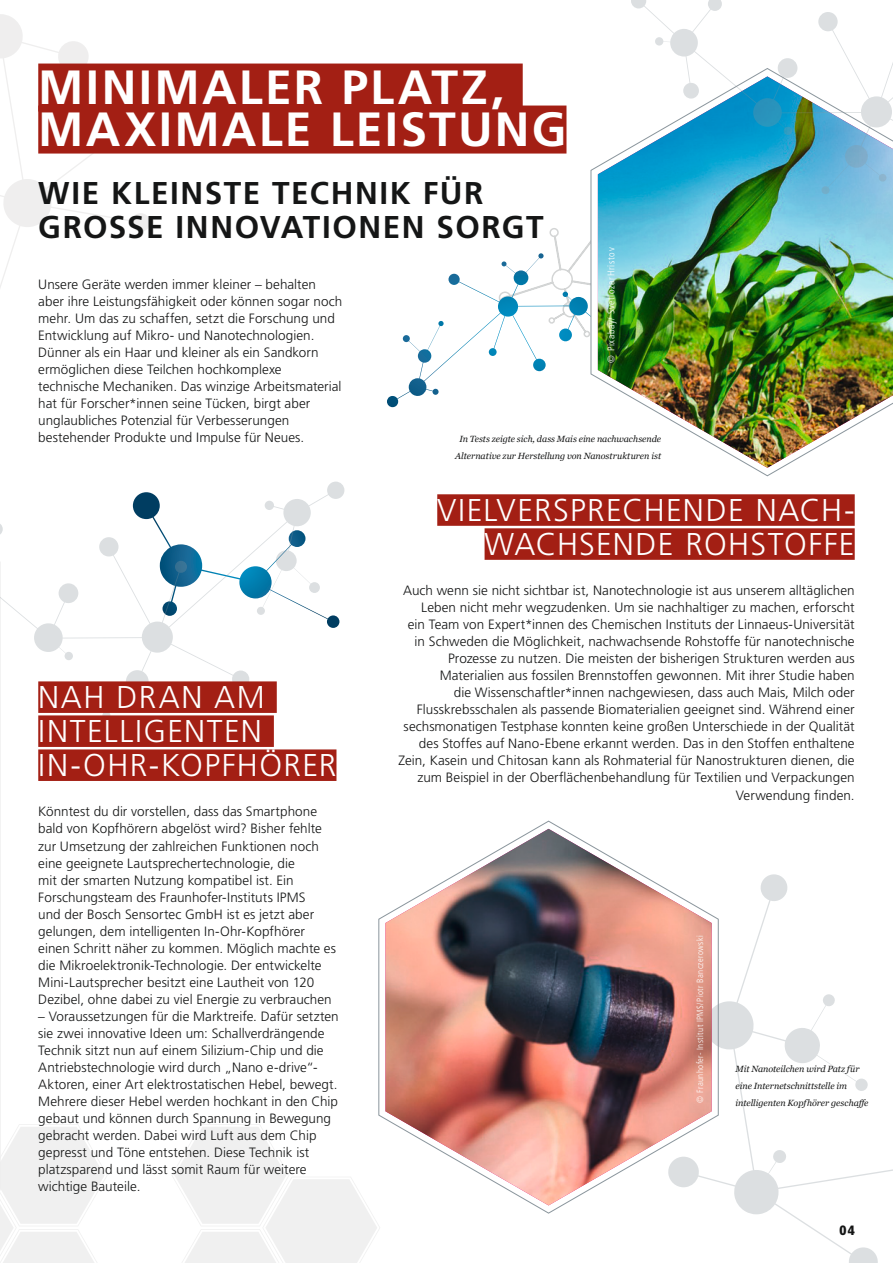
<style>
.page{position:relative;width:893px;height:1263px;background:#fff}
.page>*{position:absolute;margin:0;border:0;box-sizing:border-box;transform-origin:0 0}
.t1{font:700 48px/42px "Frutiger LT Std";letter-spacing:.045em;color:#fff}
.t2{font:300 31.5px/34px "Frutiger LT Std";letter-spacing:.045em;color:#fff}
.t3{font:700 31.5px/34px "Frutiger LT Std";letter-spacing:.05em;color:#151616}
.t4{font:300 13.5px/17px "Frutiger LT Std";letter-spacing:.005em;color:#151616}
.t5{font:900 condensed 13.5px "Frutiger LT Std";color:#151616}
.t6{font:300 condensed 9.75px "Frutiger LT Std";letter-spacing:.065em;color:#fff}
.t7{font:italic 9px/17px "Georgia";letter-spacing:-.005em;color:#151616}
.t8{font:300 condensed 9px "Frutiger LT Std";letter-spacing:.05em;color:#fff;scale:.96 1}
</style>
<div class="page">
<img style="left:0;top:561px;width:1px;height:629px">
<svg style="left:719px;top:874px;width:174px;height:389px"></svg>
<svg style="left:0;top:14px;width:169px;height:274px"></svg>
<svg style="left:387px;top:228px;width:203px;height:179px"></svg>
<svg style="left:0;top:482px;width:344px;height:237px"></svg>
<svg style="left:590px;top:166px;width:192px;height:311px"></svg>
<svg style="left:172px;top:1124px;width:208px;height:139px"></svg>
<svg style="left:0;top:1124px;width:107px;height:139px"></svg>
<img style="left:598px;top:146px;width:295px;height:322px">
<div style="left:38px;top:681px;width:239px;height:32px;background:#a31f14"></div>
<div style="left:38px;top:715px;width:236px;height:32px;background:#a31f14"></div>
<div style="left:38px;top:749px;width:298px;height:32px;background:#a31f14"></div>
<div style="left:38px;top:64px;width:485px;height:48px;background:#a31f14"></div>
<div style="left:38px;top:106px;width:528px;height:48px;background:#a31f14"></div>
<div style="left:437px;top:494px;width:418px;height:32px;background:#a31f14"></div>
<div style="left:485px;top:528px;width:370px;height:32px;background:#a31f14"></div>
<img style="left:378px;top:820px;width:341px;height:394px">
<svg style="left:631px;top:0;width:262px;height:194px"></svg>
<h1 class="t1" style="left:38px;top:67px;width:530px">MINIMALER PLATZ,<br>MAXIMALE LEISTUNG</h1>
<h2 class="t3" style="left:38px;top:176px;width:507px">WIE KLEINSTE TECHNIK FÜR<br>GROSSE INNOVATIONEN SORGT</h2>
<p class="t4" style="left:38px;top:276px;width:305px">Unsere Geräte werden immer kleiner – behalten aber ihre Leistungsfähigkeit oder können sogar noch mehr. Um das zu schaffen, setzt die Forschung und Entwicklung auf Mikro- und Nanotechnologien.<br>Dünner als ein Haar und kleiner als ein Sandkorn ermöglichen diese Teilchen hochkomplexe technische Mechaniken. Das winzige Arbeitsmaterial hat für Forscher*innen seine Tücken, birgt aber unglaubliches Potenzial für Verbesserungen bestehender Produkte und Impulse für Neues.</p>
<h2 class="t2" style="left:38px;top:681px;width:300px">NAH DRAN AM<br>INTELLIGENTEN<br>IN-OHR-KOPFHÖRER</h2>
<p class="t4" style="left:38px;top:803px;width:299px">Könntest du dir vorstellen, dass das Smartphone bald von Kopfhörern abgelöst wird? Bisher fehlte zur Umsetzung der zahlreichen Funktionen noch eine geeignete Lautsprechertechnologie, die<br>mit der smarten Nutzung kompatibel ist. Ein Forschungsteam des Fraunhofer-Instituts IPMS<br>und der Bosch Sensortec GmbH ist es jetzt aber gelungen, dem intelligenten In-Ohr-Kopfhörer einen Schritt näher zu kommen. Möglich machte es die Mikroelektronik-Technologie. Der entwickelte Mini-Lautsprecher besitzt eine Lautheit von 120<br>Dezibel, ohne dabei zu viel Energie zu verbrauchen</p>
<p class="t4" style="left:38px;top:1008px;width:302px">– Voraussetzungen für die Marktreife. Dafür setzten sie zwei innovative Ideen um: Schallverdrängende Technik sitzt nun auf einem Silizium-Chip und die Antriebstechnologie wird durch „Nano e-drive“- Aktoren, einer Art elektrostatischen Hebel, bewegt.<br>Mehrere dieser Hebel werden hochkant in den Chip gebaut und können durch Spannung in Bewegung gebracht werden. Dabei wird Luft aus dem Chip gepresst und Töne entstehen. Diese Technik ist platzsparend und lässt somit Raum für weitere wichtige Bauteile.</p>
<p class="t6" style="left:605px;top:363px;width:116px;rotate:-90deg">© Pixabay/ SvetlozarHristov</p>
<p class="t7" style="left:455px;top:431px;width:208px;text-align:center">In Tests zeigte sich, dass Mais eine nachwachsende<br>Alternative zur Herstellung von Nanostrukturen ist</p>
<h2 class="t2" style="left:437px;top:494px;width:419px;text-align:right">VIELVERSPRECHENDE NACH-<br>WACHSENDE ROHSTOFFE</h2>
<p class="t4" style="left:398px;top:582px;width:458px;text-align:right">Auch wenn sie nicht sichtbar ist, Nanotechnologie ist aus unserem alltäglichen Leben nicht mehr wegzudenken. Um sie nachhaltiger zu machen, erforscht<br>ein Team von Expert*innen des Chemischen Instituts der Linnaeus-Universität in Schweden die Möglichkeit, nachwachsende Rohstoffe für nanotechnische Prozesse zu nutzen. Die meisten der bisherigen Strukturen werden aus Materialien aus fossilen Brennstoffen gewonnen. Mit ihrer Studie haben<br>die Wissenschaftler*innen nachgewiesen, dass auch Mais, Milch oder Flusskrebsschalen als passende Biomaterialien geeignet sind. Während einer sechsmonatigen Testphase konnten keine großen Unterschiede in der Qualität des Stoffes auf Nano-Ebene erkannt werden. Das in den Stoffen enthaltene Zein, Kasein und Chitosan kann als Rohmaterial für Nanostrukturen dienen, die zum Beispiel in der Oberflächenbehandlung für Textilien und Verpackungen Verwendung finden.</p>
<p class="t8" style="left:695px;top:1103px;width:176px;rotate:-90deg">© Fraunhofer- Institut IPMS/Piotr Banczerowski</p>
<p class="t7" style="left:736px;top:1060px;width:134px">Mit Nanoteilchen wird Patz für eine Internetschnittstelle im intelligenten Kopfhörer geschaffe</p>
<p class="t5" style="left:839px;top:1222px;width:17px">04</p>
</div>
